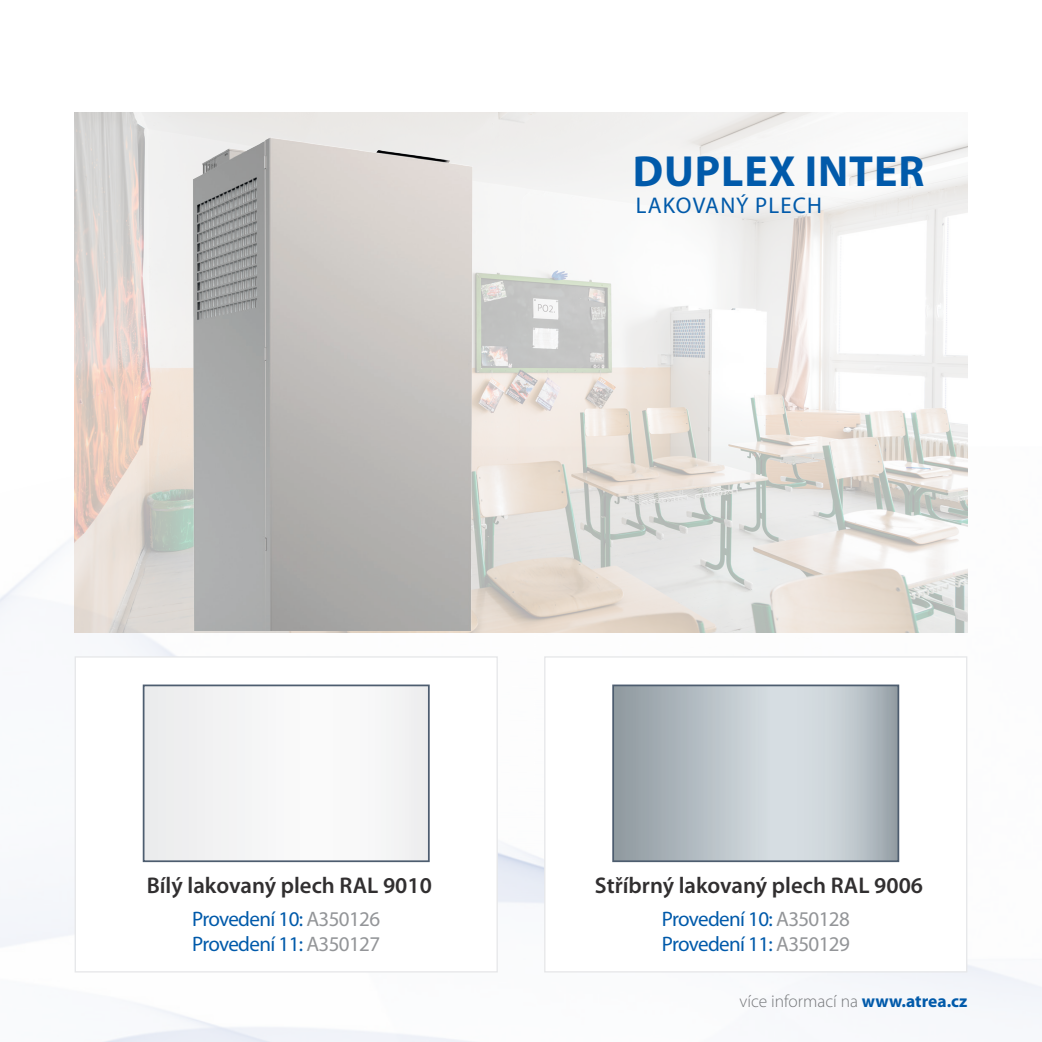
<style>
.page{position:relative;width:1042px;height:1042px;background:#fff}
.page>*{position:absolute;margin:0;border:0;box-sizing:border-box;transform-origin:0 0}
.t1{font:700 43.75px "Myriad Pro";letter-spacing:.02em;color:#015aaa}
.t2{font:600 22.75px "Myriad Pro";color:#312f30}
.t3{font:22.75px "Myriad Pro";letter-spacing:.05em;color:#015aaa}
.t4{font:21px/25.2px "Myriad Pro";letter-spacing:-.03em;color:#015aaa}
.t5{font:300 17.5px "Myriad Pro";color:#76787b}
.s1{color:#939598}
.s2{font-weight:700;color:#015aaa}
</style>
<div class="page">
<img style="left:74px;top:113px;width:893px;height:519px">
<div style="left:544px;top:656px;width:423px;height:316px;background:#fff;border:1px solid #e6e7e9"></div>
<div style="left:75px;top:656px;width:423px;height:316px;background:#fff;border:1px solid #e6e7e9"></div>
<div style="left:144px;top:685px;width:285px;height:176px;background:#f4f5f5"></div>
<div style="left:143px;top:684px;width:287px;height:178px;border:2px solid #2e4056"></div>
<svg style="left:615px;top:687px;width:281px;height:172px;background:#b9c2c7"></svg>
<div style="left:612px;top:684px;width:287px;height:178px;border:2px solid #2e4056"></div>
<img style="left:53px;top:113px;width:543px;height:517px">
<h1 class="t1" style="left:633px;top:147px;width:293px">DUPLEX INTER</h1>
<p class="t3" style="left:636px;top:193px;width:187px">LAKOVANÝ PLECH</p>
<p class="t2" style="left:147px;top:872px;width:287px">Bílý lakovaný plech RAL 9010</p>
<p class="t4" style="left:192px;top:906px;width:189px">Provedení 10: <span class="s1">A350126<br></span>Provedení 11: <span class="s1">A350127</span></p>
<p class="t2" style="left:595px;top:872px;width:330px">Stříbrný lakovaný plech RAL 9006</p>
<p class="t4" style="left:662px;top:906px;width:189px">Provedení 10: <span class="s1">A350128<br></span>Provedení 11: <span class="s1">A350129</span></p>
<p class="t5" style="left:739px;top:992px;width:229px">více informací na <span class="s2">www.atrea.cz</span></p>
</div>
